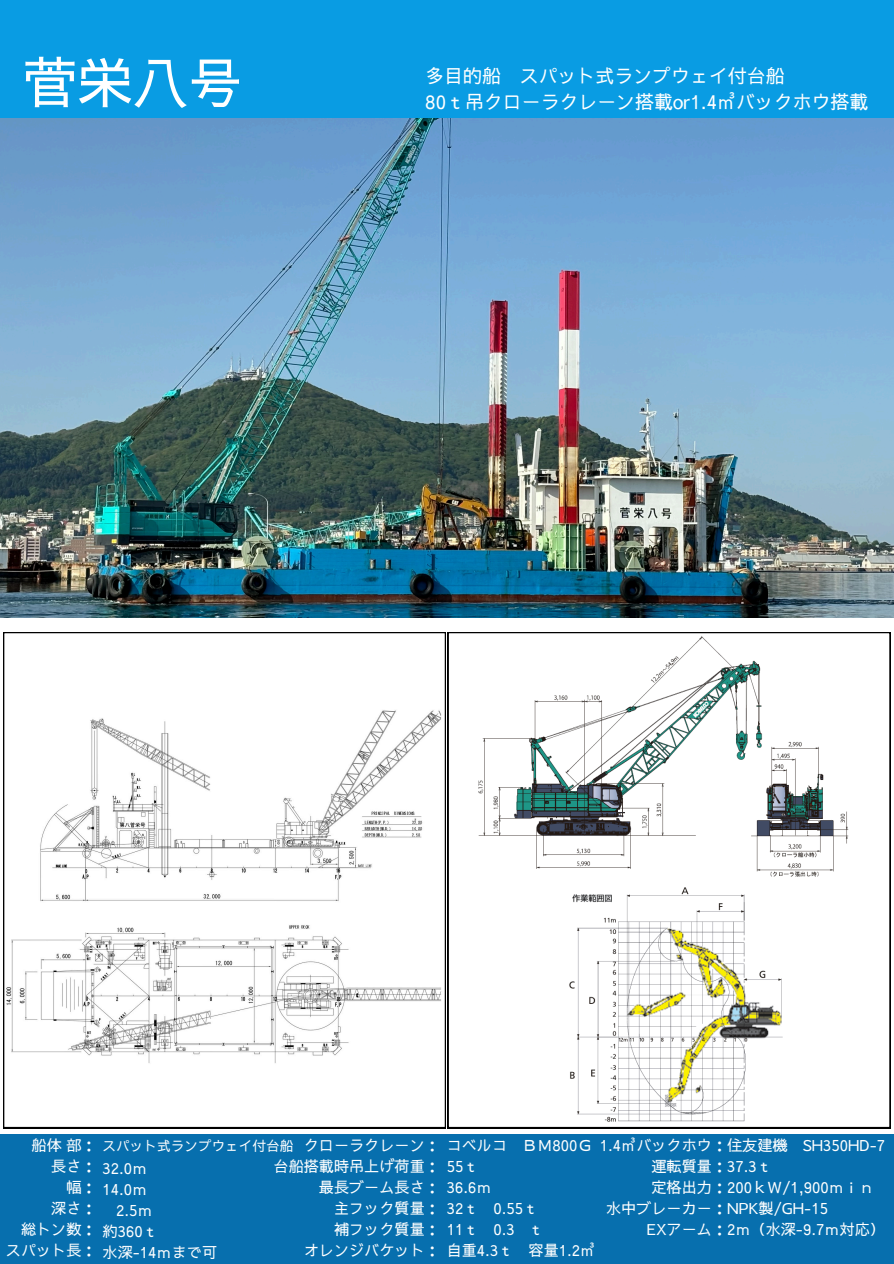
<style>
.page{position:relative;width:894px;height:1264px;background:#fff}
.page>*{position:absolute;margin:0;border:0;box-sizing:border-box;transform-origin:0 0}
.t1{font:500 55.05px "Sawarabi Gothic";color:#fff}
.t2{font:500 18.9px/25.8px "Sawarabi Gothic";color:#fff}
.t3{font:500 15.15px "Sawarabi Gothic";color:#fff}
.t4{font:500 13.65px "Sawarabi Gothic";color:#fff}
.s1{font-size:15.15px}
</style>
<div class="page">
<div style="left:0;top:0;width:893px;height:123px;background:#099ce3"></div>
<img style="left:0;top:119px;width:893px;height:498px">
<div style="left:0;top:1133px;width:893px;height:130px;background:#076fae"></div>
<svg style="left:3px;top:632px;width:442px;height:495px"></svg>
<svg style="left:447px;top:632px;width:443px;height:495px"></svg>
<p class="t1" style="left:22px;top:58px;width:222px">菅栄八号</p>
<p class="t2" style="left:425px;top:64px;width:444px">多目的船 スパット式ランプウェイ付台船<br>80ｔ吊クローラクレーン搭載or1.4㎥バックホウ搭載</p>
<p class="t3" style="left:599px;top:1138px;width:286px">1.4㎥バックホウ：住友建機 SH350HD-7</p>
<p class="t3" style="left:651px;top:1159px;width:122px">運転質量：37.3ｔ</p>
<p class="t3" style="left:651px;top:1180px;width:224px">定格出力：200ｋＷ/1,900ｍｉｎ</p>
<p class="t3" style="left:606px;top:1201px;width:223px">水中ブレーカー：NPK製/GH-15</p>
<p class="t3" style="left:646px;top:1222px;width:240px">EXアーム：2ｍ（水深-9.7ｍ対応）</p>
<p class="t4" style="left:32px;top:1139px;width:263px"><span class="s1">船体部：</span>スパット式ランプウェイ付台船</p>
<p class="t3" style="left:304px;top:1138px;width:290px">クローラクレーン：コベルコ ＢＭ800Ｇ</p>
<p class="t3" style="left:273px;top:1159px;width:206px">台船搭載時吊上げ荷重： 55ｔ</p>
<p class="t3" style="left:319px;top:1180px;width:174px">最長ブーム長さ： 36.6ｍ</p>
<p class="t3" style="left:334px;top:1201px;width:206px">主フック質量： 32ｔ 0.55ｔ</p>
<p class="t3" style="left:334px;top:1222px;width:211px">補フック質量： 11ｔ 0.3 ｔ</p>
<p class="t3" style="left:304px;top:1243px;width:293px">オレンジバケット：自重4.3ｔ 容量1.2㎥</p>
<p class="t3" style="left:51px;top:1160px;width:98px">長さ： 32.0ｍ</p>
<p class="t3" style="left:66px;top:1182px;width:82px">幅： 14.0ｍ</p>
<p class="t3" style="left:116px;top:1203px;width:38px">2.5ｍ</p>
<p class="t3" style="left:103px;top:1224px;width:57px">約360ｔ</p>
<p class="t3" style="left:103px;top:1245px;width:116px">水深-14ｍまで可</p>
<p class="t3" style="left:51px;top:1201px;width:47px">深さ：</p>
<p class="t3" style="left:21px;top:1222px;width:77px">総トン数：</p>
<p class="t3" style="left:6px;top:1243px;width:92px">スパット長：</p>
</div>
